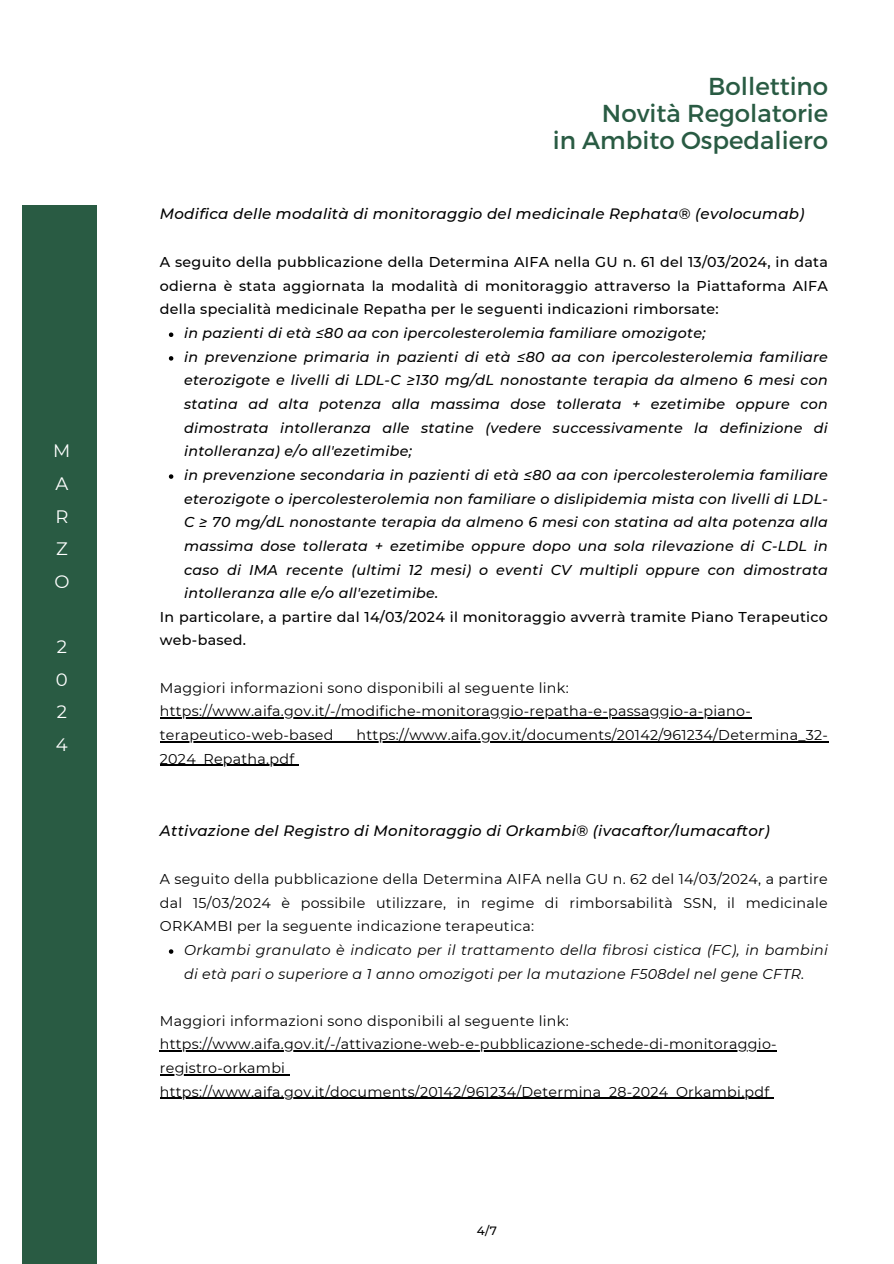
<style>
.page{position:relative;width:894px;height:1264px;background:#fff}
.page>*{position:absolute;margin:0;border:0;box-sizing:border-box;transform-origin:0 0}
.t1{font:24.45px/27px "Montserrat";color:#295b43;text-align:right}
.t2{font:18px/32.7px "Montserrat";color:#fff}
.t3{font:italic 500 15px "Montserrat";letter-spacing:.02em;color:#000}
.t4{font:italic 500 14.25px/23.7px "Montserrat";letter-spacing:.02em;color:#000;text-align:justify}
.t5{font:14.25px/23.7px "Montserrat";letter-spacing:.02em;color:#000}
.t6{font:500 14.25px/23.7px "Montserrat";letter-spacing:.02em;color:#000;text-align:justify}
.t7{font:italic 14.25px/23.7px "Montserrat";letter-spacing:.02em;color:#000}
.t8{font:500 12px "Montserrat";color:#000}
.s1{font-style:normal}
</style>
<div class="page">
<div style="left:23px;top:206px;width:74px;height:1057px;background:#295b43"></div>
<svg style="left:169px;top:332px;width:4px;height:5px"></svg>
<svg style="left:169px;top:356px;width:4px;height:4px"></svg>
<svg style="left:169px;top:474px;width:4px;height:5px"></svg>
<hr style="left:160px;top:717px;width:591px;height:1px;background:#000">
<hr style="left:160px;top:741px;width:668px;height:1px;background:#000">
<hr style="left:160px;top:764px;width:134px;height:1px;background:#000">
<svg style="left:169px;top:949px;width:4px;height:4px"></svg>
<hr style="left:160px;top:1050px;width:616px;height:1px;background:#000">
<hr style="left:160px;top:1074px;width:125px;height:1px;background:#000">
<hr style="left:160px;top:1097px;width:609px;height:1px;background:#000">
<p class="t2" style="left:53px;top:434px;width:19px">M<br>A<br>R<br>Z<br>O</p>
<p class="t2" style="left:56px;top:630px;width:13px;text-align:justify">2<br>0<br>2<br>4</p>
<h1 class="t1" style="left:552px;top:71px;width:277px">Bollettino<br>Novità Regolatorie<br>in Ambito Ospedaliero</h1>
<h3 class="t3" style="left:160px;top:204px;width:646px">Modifica delle modalità di monitoraggio del medicinale Rephata® (evolocumab)</h3>
<h1 class="t6" style="left:160px;top:250px;width:669px">A seguito della pubblicazione della Determina AIFA nella GU n. 61 del 13/03/2024, in data odierna è stata aggiornata la modalità di monitoraggio attraverso la Piattaforma AIFA della specialità medicinale Repatha per le seguenti indicazioni rimborsate:</h1>
<h4 class="t4" style="left:184px;top:321px;width:523px">in pazienti di età ≤80 aa con ipercolesterolemia familiare omozigote;</h4>
<h4 class="t4" style="left:184px;top:345px;width:645px">in prevenzione primaria in pazienti di età ≤80 aa con ipercolesterolemia familiare eterozigote e livelli di LDL-C ≥130 mg/dL nonostante terapia da almeno 6 mesi con statina ad alta potenza alla massima dose tollerata + ezetimibe oppure con dimostrata intolleranza alle statine (vedere successivamente la definizione di intolleranza) e/o all'ezetimibe;</h4>
<p class="t4" style="left:184px;top:463px;width:645px">in prevenzione secondaria in pazienti di età ≤80 aa con ipercolesterolemia familiare eterozigote o ipercolesterolemia non familiare o dislipidemia mista con livelli di LDL-C ≥ 70 mg/dL nonostante terapia da almeno 6 mesi con statina ad alta potenza alla massima dose tollerata + ezetimibe oppure dopo una sola rilevazione di C-LDL in caso di IMA recente (ultimi 12 mesi) o eventi CV multipli oppure con dimostrata intolleranza alle e/o all'ezetimibe.</p>
<p class="t6" style="left:160px;top:605px;width:669px">In particolare, a partire dal 14/03/2024 il monitoraggio avverrà tramite Piano Terapeutico web-based.</p>
<p class="t5" style="left:160px;top:675px;width:410px">Maggiori informazioni sono disponibili al seguente link:</p>
<h4 class="t5" style="left:160px;top:699px;width:592px">https://www.aifa.gov.it/-/modifiche-monitoraggio-repatha-e-passaggio-a-piano-</h4>
<h5 class="t5" style="left:160px;top:723px;width:175px">terapeutico-web-based</h5>
<h5 class="t5" style="left:356px;top:723px;width:472px">https://www.aifa.gov.it/documents/20142/961234/Determina_32-</h5>
<h4 class="t5" style="left:160px;top:746px;width:136px">2024_Repatha.pdf</h4>
<h4 class="t3" style="left:160px;top:821px;width:611px">Attivazione del Registro di Monitoraggio di Orkambi® (ivacaftor/lumacaftor)</h4>
<h4 class="t5" style="left:160px;top:867px;width:669px">A seguito della pubblicazione della Determina AIFA nella GU n. 62 del 14/03/2024, a partire dal 15/03/2024 è possibile utilizzare, in regime di rimborsabilità SSN, il medicinale</h4>
<h5 class="t7" style="left:184px;top:914px;width:645px;text-indent:-24px"><span class="s1">ORKAMBI per la seguente indicazione terapeutica:<br></span>Orkambi granulato è indicato per il trattamento della fibrosi cistica (FC), in bambini di età pari o superiore a 1 anno omozigoti per la mutazione F508del nel gene CFTR.</h5>
<p class="t5" style="left:160px;top:1008px;width:410px">Maggiori informazioni sono disponibili al seguente link:</p>
<h5 class="t5" style="left:160px;top:1032px;width:618px">https://www.aifa.gov.it/-/attivazione-web-e-pubblicazione-schede-di-monitoraggio-</h5>
<p class="t5" style="left:160px;top:1056px;width:610px">registro-orkambi https://www.aifa.gov.it/documents/20142/961234/Determina_28-2024_Orkambi.pdf</p>
<h2 class="t8" style="left:477px;top:1223px;width:21px">4/7</h2>
</div>
